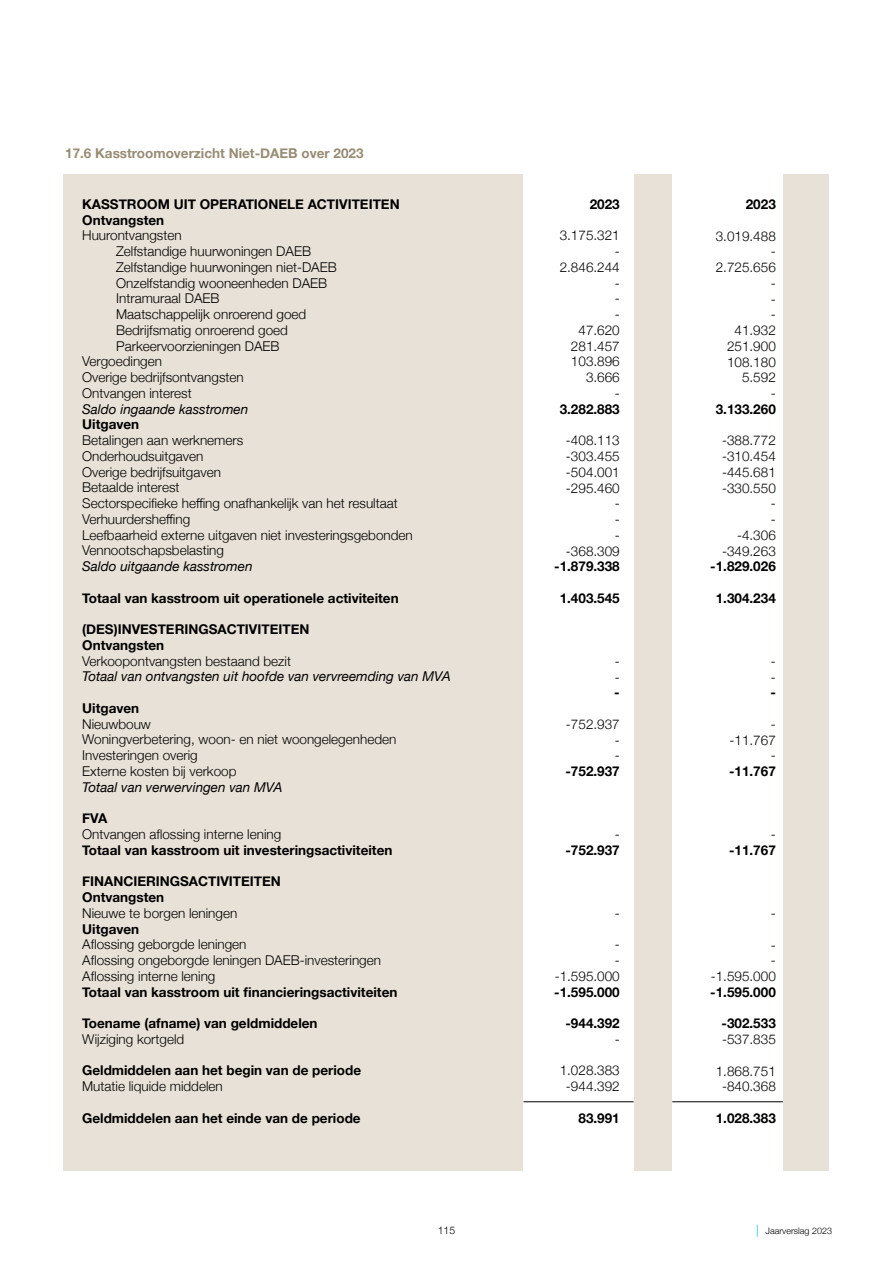
<style>
.page{position:relative;width:893px;height:1263px;background:#fff}
.page>*{position:absolute;margin:0;border:0;box-sizing:border-box;transform-origin:0 0}
.t1{font:300 13.5px/15.8px "Helvetica Neue";color:#000;text-align:right}
.t2{font:700 13.5px/15.8px "Helvetica Neue";color:#000}
.t3{font:italic 13.5px "Helvetica Neue";color:#000}
.t4{font:700 13.5px "Helvetica Neue";color:#988c74}
.t5{font:300 10.5px "Helvetica Neue";color:#000}
.t6{font:300 9px "Helvetica Neue";color:#000}
.s1{font-size:12px;color:#0dbaea}
</style>
<div class="page">
<div style="left:64px;top:174px;width:765px;height:996px;background:#e8e1d7"></div>
<div style="left:523px;top:165px;width:111px;height:1015px;background:#fff"></div>
<div style="left:672px;top:167px;width:111px;height:1011px;background:#fff"></div>
<hr style="left:523px;top:1101px;width:111px;height:1px;background:#000">
<hr style="left:672px;top:1101px;width:111px;height:1px;background:#000">
<p class="t4" style="left:65px;top:142px;width:300px">17.6 Kasstroomoverzicht Niet-DAEB over 2023</p>
<p class="t2" style="left:82px;top:196px;width:319px">KASSTROOM UIT OPERATIONELE ACTIVITEITEN<br>Ontvangsten</p>
<p class="t1" style="left:82px;top:227px;width:101px">Huurontvangsten</p>
<p class="t1" style="left:116px;top:242px;width:196px">Zelfstandige huurwoningen DAEB</p>
<p class="t1" style="left:116px;top:258px;width:222px">Zelfstandige huurwoningen niet-DAEB</p>
<p class="t1" style="left:116px;top:274px;width:213px">Onzelfstandig wooneenheden DAEB</p>
<p class="t1" style="left:116px;top:290px;width:105px">Intramuraal DAEB</p>
<p class="t1" style="left:116px;top:305px;width:192px">Maatschappelijk onroerend goed</p>
<p class="t1" style="left:116px;top:321px;width:173px">Bedrijfsmatig onroerend goed</p>
<p class="t1" style="left:116px;top:337px;width:165px">Parkeervoorzieningen DAEB</p>
<p class="t1" style="left:82px;top:353px;width:81px">Vergoedingen</p>
<p class="t1" style="left:82px;top:368px;width:163px">Overige bedrijfsontvangsten</p>
<p class="t1" style="left:82px;top:384px;width:111px">Ontvangen interest</p>
<p class="t3" style="left:82px;top:399px;width:168px">Saldo ingaande kasstromen</p>
<p class="t2" style="left:82px;top:417px;width:59px">Uitgaven</p>
<p class="t1" style="left:82px;top:431px;width:332px;text-align:left">Betalingen aan werknemers<br>Onderhoudsuitgaven<br>Overige bedrijfsuitgaven<br>Betaalde interest<br>Sectorspecifieke heffing onafhankelijk van het resultaat<br>Verhuurdersheffing<br>Leefbaarheid externe uitgaven niet investeringsgebonden<br>Vennootschapsbelasting</p>
<p class="t3" style="left:82px;top:557px;width:172px">Saldo uitgaande kasstromen</p>
<p class="t2" style="left:82px;top:590px;width:318px">Totaal van kasstroom uit operationele activiteiten</p>
<p class="t2" style="left:82px;top:622px;width:229px">(DES)INVESTERINGSACTIVITEITEN<br>Ontvangsten</p>
<p class="t1" style="left:82px;top:652px;width:210px">Verkoopontvangsten bestaand bezit</p>
<p class="t3" style="left:82px;top:667px;width:370px">Totaal van ontvangsten uit hoofde van vervreemding van MVA</p>
<p class="t2" style="left:82px;top:701px;width:59px">Uitgaven</p>
<p class="t1" style="left:82px;top:715px;width:316px;text-align:left">Nieuwbouw<br>Woningverbetering, woon- en niet woongelegenheden<br>Investeringen overig<br>Externe kosten bij verkoop</p>
<p class="t3" style="left:82px;top:777px;width:202px">Totaal van verwervingen van MVA</p>
<p class="t2" style="left:82px;top:811px;width:27px">FVA</p>
<p class="t1" style="left:82px;top:825px;width:201px">Ontvangen aflossing interne lening</p>
<p class="t2" style="left:82px;top:842px;width:312px">Totaal van kasstroom uit investeringsactiviteiten</p>
<p class="t2" style="left:82px;top:874px;width:200px">FINANCIERINGSACTIVITEITEN<br>Ontvangsten</p>
<p class="t1" style="left:82px;top:904px;width:157px">Nieuwe te borgen leningen</p>
<p class="t2" style="left:82px;top:921px;width:59px">Uitgaven</p>
<p class="t1" style="left:82px;top:935px;width:300px;text-align:left">Aflossing geborgde leningen<br>Aflossing ongeborgde leningen DAEB-investeringen<br>Aflossing interne lening</p>
<p class="t2" style="left:82px;top:984px;width:317px">Totaal van kasstroom uit financieringsactiviteiten</p>
<p class="t2" style="left:82px;top:1016px;width:237px">Toename (afname) van geldmiddelen</p>
<p class="t1" style="left:82px;top:1030px;width:104px">Wijziging kortgeld</p>
<p class="t2" style="left:82px;top:1063px;width:280px">Geldmiddelen aan het begin van de periode</p>
<p class="t1" style="left:82px;top:1077px;width:142px">Mutatie liquide middelen</p>
<p class="t2" style="left:82px;top:1110px;width:280px">Geldmiddelen aan het einde van de periode</p>
<p class="t2" style="left:590px;top:197px;width:32px">2023</p>
<p class="t1" style="left:560px;top:227px;width:62px">3.175.321 -<br>2.846.244 -<br>-<br>-<br>47.620<br>281.457<br>103.896<br>3.666<br>-</p>
<p class="t2" style="left:560px;top:401px;width:62px">3.282.883</p>
<p class="t1" style="left:566px;top:432px;width:55px">-408.113 -303.455 -504.001 -295.460 -<br>-<br>- -368.309</p>
<p class="t2" style="left:554px;top:559px;width:67px">-1.879.338</p>
<p class="t2" style="left:560px;top:590px;width:62px">1.403.545</p>
<p class="t1" style="left:615px;top:652px;width:6px;text-align:left">- -</p>
<p class="t2" style="left:614px;top:685px;width:7px">-</p>
<p class="t1" style="left:615px;top:715px;width:6px;text-align:justify;text-indent:-49px">-752.937 - -</p>
<p class="t2" style="left:565px;top:764px;width:56px">-752.937</p>
<p class="t1" style="left:615px;top:825px;width:6px">-</p>
<p class="t2" style="left:565px;top:842px;width:56px">-752.937</p>
<p class="t1" style="left:615px;top:904px;width:6px">-</p>
<p class="t1" style="left:555px;top:936px;width:67px">-<br>- -1.595.000</p>
<p class="t2" style="left:554px;top:984px;width:67px">-1.595.000</p>
<p class="t2" style="left:565px;top:1016px;width:56px">-944.392</p>
<p class="t1" style="left:615px;top:1030px;width:6px">-</p>
<p class="t1" style="left:560px;top:1062px;width:62px;text-align:center">1.028.383 -944.392</p>
<p class="t2" style="left:578px;top:1110px;width:43px">83.991</p>
<p class="t2" style="left:746px;top:197px;width:32px">2023</p>
<p class="t1" style="left:716px;top:227px;width:62px">3.019.488 -<br>2.725.656 -<br>-<br>-<br>41.932<br>251.900<br>108.180<br>5.592<br>-</p>
<p class="t2" style="left:716px;top:401px;width:62px">3.133.260</p>
<p class="t1" style="left:722px;top:432px;width:55px">-388.772 -310.454 -445.681 -330.550 -<br>-<br>-4.306 -349.263</p>
<p class="t2" style="left:710px;top:559px;width:67px">-1.829.026</p>
<p class="t2" style="left:716px;top:591px;width:62px">1.304.234</p>
<p class="t1" style="left:771px;top:652px;width:6px;text-align:left">- -</p>
<p class="t2" style="left:770px;top:685px;width:7px">-</p>
<p class="t1" style="left:729px;top:715px;width:48px">- -11.767 -</p>
<p class="t2" style="left:729px;top:764px;width:48px">-11.767</p>
<p class="t1" style="left:771px;top:825px;width:6px">-</p>
<p class="t2" style="left:729px;top:843px;width:48px">-11.767</p>
<p class="t1" style="left:771px;top:904px;width:6px">-</p>
<p class="t1" style="left:711px;top:936px;width:67px">-<br>- -1.595.000</p>
<p class="t2" style="left:710px;top:984px;width:67px">-1.595.000</p>
<p class="t2" style="left:721px;top:1016px;width:56px">-302.533</p>
<p class="t1" style="left:722px;top:1030px;width:55px">-537.835</p>
<p class="t1" style="left:716px;top:1062px;width:62px;text-align:center">1.868.751 -840.368</p>
<p class="t2" style="left:716px;top:1110px;width:62px">1.028.383</p>
<p class="t5" style="left:438px;top:1222px;width:19px">115</p>
<p class="t6" style="left:756px;top:1224px;width:77px"><span class="s1">|</span> Jaarverslag 2023</p>
</div>
